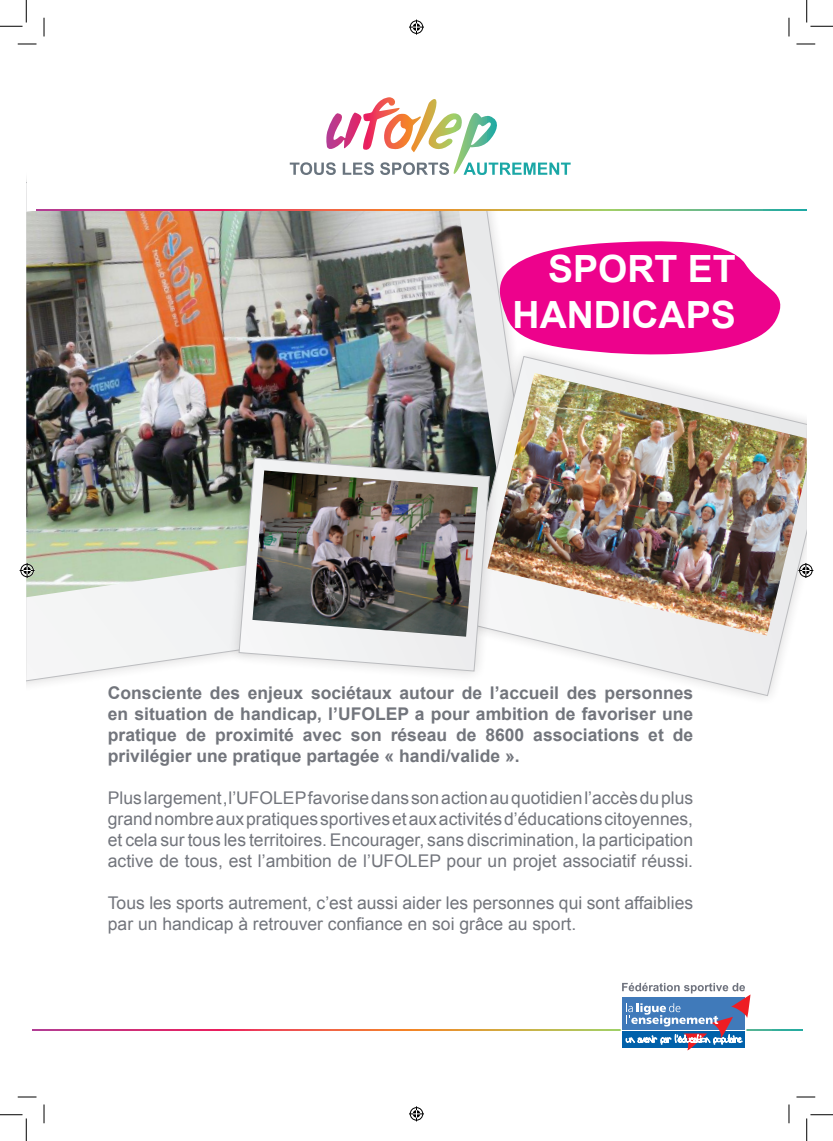
<style>
.page{position:relative;width:833px;height:1141px;background:#fff}
.page>*{position:absolute;margin:0;border:0;box-sizing:border-box;transform-origin:0 0}
.t1{font:700 37.5px/46.2px "Arial";color:#fff;text-align:right}
.t2{font:17.5px/21px "Arial";color:#72757c;text-align:justify}
.t3{font:700 17.5px/21px "Arial";color:#72757c;text-align:justify}
</style>
<div class="page">
<svg style="left:26px;top:210px;width:518px;height:475px"></svg>
<img style="left:26px;top:179px;width:478px;height:418px">
<div style="left:27px;top:26px;width:779px;height:184px;background:#fff"></div>
<svg style="left:289px;top:97px;width:281px;height:78px"></svg>
<svg style="left:37px;top:209px;width:769px;height:1px"></svg>
<div style="left:449px;top:345px;width:357px;height:361px;background:#231f20;opacity:.2"></div>
<svg style="left:459px;top:356px;width:347px;height:340px"></svg>
<img style="left:487px;top:373px;width:319px;height:262px">
<div style="left:227px;top:446px;width:273px;height:236px;background:#231f20;opacity:.2"></div>
<svg style="left:238px;top:457px;width:251px;height:214px"></svg>
<img style="left:252px;top:470px;width:225px;height:166px">
<svg style="left:32px;top:1029px;width:769px;height:1px"></svg>
<svg style="left:620px;top:982px;width:131px;height:69px"></svg>
<svg style="left:487px;top:239px;width:304px;height:121px"></svg>
<svg style="left:18px;top:43px;width:18px;height:2px"></svg>
<svg style="left:796px;top:43px;width:18px;height:2px"></svg>
<svg style="left:18px;top:1096px;width:18px;height:1px"></svg>
<svg style="left:796px;top:1096px;width:18px;height:1px"></svg>
<svg style="left:43px;top:18px;width:2px;height:18px"></svg>
<svg style="left:43px;top:1104px;width:2px;height:19px"></svg>
<svg style="left:788px;top:18px;width:1px;height:18px"></svg>
<svg style="left:788px;top:1104px;width:1px;height:19px"></svg>
<svg style="left:0;top:0;width:27px;height:27px"></svg>
<svg style="left:0;top:1114px;width:27px;height:26px"></svg>
<svg style="left:806px;top:0;width:26px;height:27px"></svg>
<svg style="left:806px;top:1114px;width:26px;height:26px"></svg>
<svg style="left:409px;top:20px;width:15px;height:15px"></svg>
<svg style="left:409px;top:1106px;width:15px;height:15px"></svg>
<svg style="left:20px;top:563px;width:15px;height:15px"></svg>
<svg style="left:797px;top:563px;width:15px;height:15px"></svg>
<h1 class="t1" style="left:512px;top:247px;width:224px">sport et handicaps</h1>
<p class="t3" style="left:108px;top:683px;width:586px">Consciente des enjeux sociétaux autour de l’accueil des personnes en situation de handicap, l’UFOLEP a pour ambition de favoriser une pratique de proximité avec son réseau de 8600 associations et de privilégier une pratique partagée « handi/valide ».</p>
<p class="t2" style="left:108px;top:787px;width:586px">Plus largement , l’UFOLEP favorise dans son action au quotidien l’accès du plus grand nombre aux pratiques sportives et aux activités d’éducations citoyennes, et cela sur tous les territoires. Encourager, sans discrimination, la participation active de tous, est l’ambition de l’UFOLEP pour un projet associatif réussi.</p>
<p class="t2" style="left:108px;top:892px;width:586px">Tous les sports autrement, c’est aussi aider les personnes qui sont affaiblies par un handicap à retrouver confiance en soi grâce au sport.</p>
</div>
